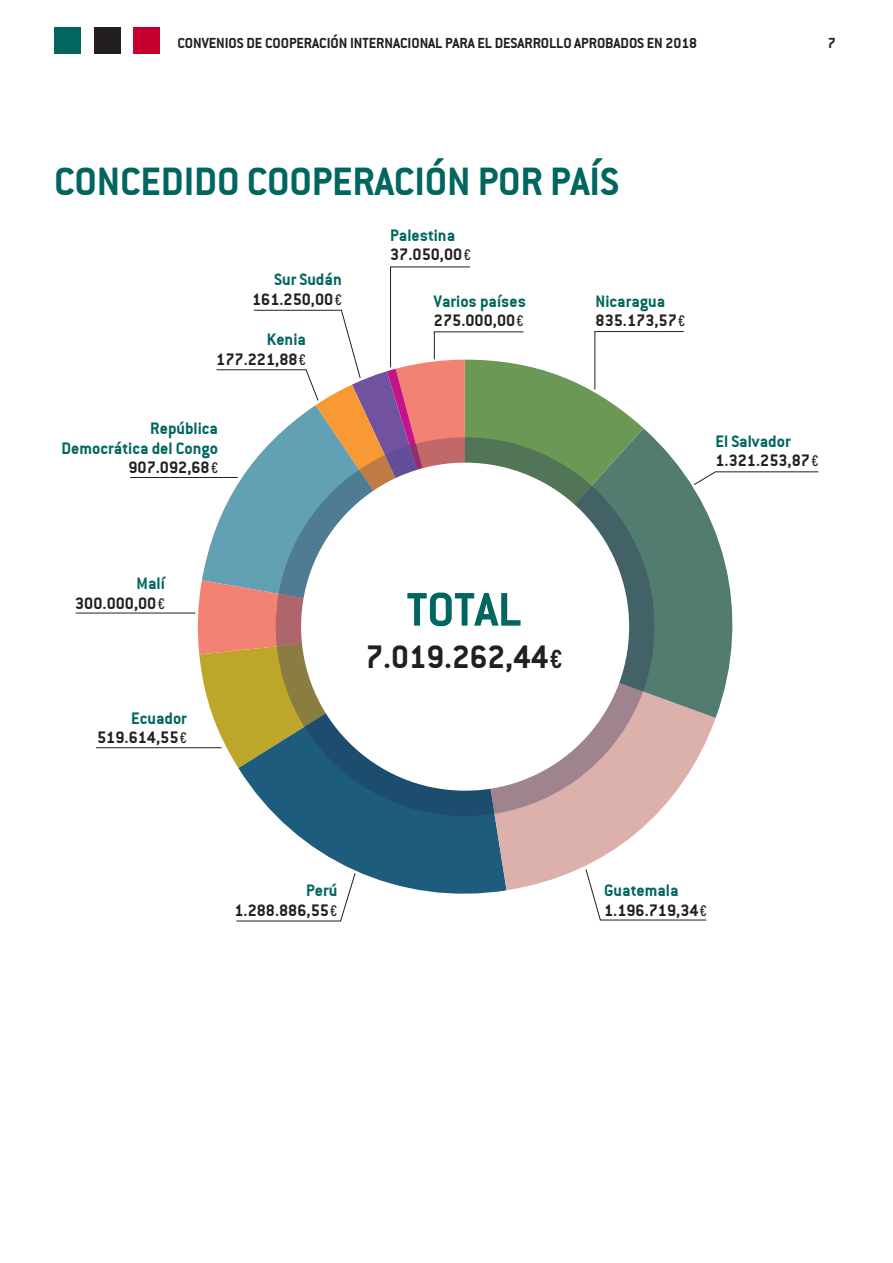
<style>
.page{position:relative;width:893px;height:1263px;background:#fff}
.page>*{position:absolute;margin:0;border:0;box-sizing:border-box;transform-origin:0 0}
.t1{font:51.75px "Conduit ITCTT Bold";letter-spacing:-.005em;color:#00665f}
.t2{font:42.75px "Conduit ITCTT Bold";letter-spacing:-.005em;color:#00665f}
.t3{font:35.25px "Conduit ITCTT Bold";letter-spacing:-.005em;color:#231f20}
.t4{font:18px/19.5px "Conduit ITCTT Bold";color:#231f20;text-align:right}
.t5{font:18px/19.5px "Conduit ITCTT Bold";color:#00665f;text-align:right}
.t6{font:15.75px "Conduit ITCTT Bold";letter-spacing:-.005em;color:#231f20}
.s1{font-family:"DIN Cond";font-weight:500;font-size:15px}
.s2{color:#231f20}
.s3{font-family:"DIN Cond";font-weight:500;font-size:15px;color:#231f20}
.s4{color:#00665f}
.s5{font-family:"DIN Cond";font-weight:700;font-size:25.5px}
</style>
<div class="page">
<div style="left:134px;top:27px;width:26px;height:27px;background:#c5002e"></div>
<div style="left:94px;top:27px;width:26px;height:27px;background:#231f20"></div>
<div style="left:54px;top:27px;width:27px;height:27px;background:#00665f"></div>
<svg style="left:276px;top:816px;width:231px;height:78px;fill:#1d5c7d"></svg>
<svg style="left:465px;top:718px;width:251px;height:172px"></svg>
<svg style="left:684px;top:474px;width:49px;height:244px;fill:#537c70"></svg>
<svg style="left:585px;top:868px;width:122px;height:53px"></svg>
<svg style="left:236px;top:872px;width:120px;height:50px"></svg>
<svg style="left:197px;top:266px;width:487px;height:550px"></svg>
<svg style="left:693px;top:471px;width:126px;height:15px"></svg>
<hr style="left:130px;top:477px;width:108px;height:1px;background:#231f20">
<hr style="left:96px;top:747px;width:126px;height:1px;background:#231f20">
<hr style="left:76px;top:613px;width:119px;height:1px;background:#231f20">
<p class="t6" style="left:177px;top:34px;width:521px">CONVENIOS DE COOPERACIÓN INTERNACIONAL PARA EL DESARROLLO APROBADOS EN 2018</p>
<p class="t6" style="left:828px;top:34px;width:9px">7</p>
<p class="t2" style="left:54px;top:157px;width:566px">CONCEDIDO COOPERACIÓN POR PAÍS</p>
<p class="t5" style="left:274px;top:270px;width:69px">Sur Sudán</p>
<p class="t4" style="left:252px;top:289px;width:91px">161.250,00<span class="s1">€</span></p>
<p class="t5" style="left:267px;top:330px;width:41px">Kenia</p>
<p class="t4" style="left:216px;top:349px;width:91px">177.221,88<span class="s1">€</span></p>
<p class="t5" style="left:62px;top:418px;width:158px">República<br>Democrática del Congo<br><span class="s2">907.092,68</span><span class="s3">€</span></p>
<p class="t5" style="left:390px;top:225px;width:67px">Palestina</p>
<p class="t4" style="left:390px;top:244px;width:82px">37.050,00<span class="s1">€</span></p>
<p class="t5" style="left:434px;top:291px;width:94px">Varios países</p>
<p class="t4" style="left:434px;top:310px;width:91px">275.000,00<span class="s1">€</span></p>
<p class="t5" style="left:596px;top:291px;width:71px">Nicaragua</p>
<p class="t4" style="left:596px;top:310px;width:91px">835.173,57<span class="s1">€</span></p>
<p class="t5" style="left:715px;top:431px;width:77px">El Salvador</p>
<p class="t4" style="left:715px;top:451px;width:104px">1.321.253,87<span class="s1">€</span></p>
<p class="t4" style="left:75px;top:573px;width:91px"><span class="s4">Malí<br></span>300.000,00<span class="s1">€</span></p>
<p class="t4" style="left:97px;top:708px;width:91px"><span class="s4">Ecuador<br></span>519.614,55<span class="s1">€</span></p>
<p class="t1" style="left:407px;top:579px;width:116px">TOTAL</p>
<p class="t3" style="left:365px;top:637px;width:198px">7.019.262,44<span class="s5">€</span></p>
<p class="t5" style="left:306px;top:880px;width:33px">Perú</p>
<p class="t4" style="left:234px;top:900px;width:104px">1.288.886,55<span class="s1">€</span></p>
<p class="t5" style="left:604px;top:880px;width:76px">Guatemala</p>
<p class="t4" style="left:604px;top:900px;width:104px">1.196.719,34<span class="s1">€</span></p>
</div>
